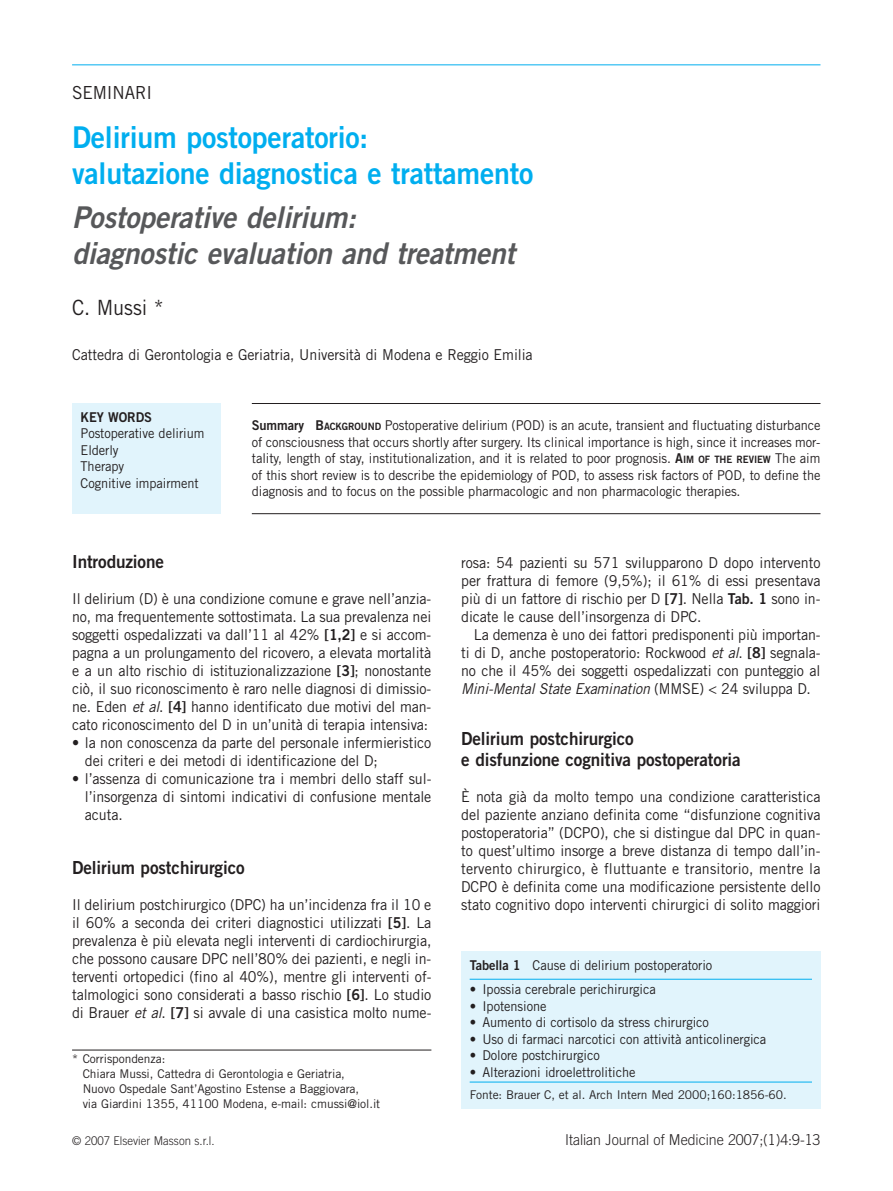
<style>
.page{position:relative;width:893px;height:1191px;background:#fff}
.page>*{position:absolute;margin:0;border:0;box-sizing:border-box;transform-origin:0 0}
.t1{font:30px/36px "Trade Gothic Bold Two";letter-spacing:-.005em;color:#00aeef;scale:.95 1}
.t2{font:italic 30px/36px "Trade Gothic Bold Two";color:#57585a;scale:.95 1}
.t3{font:21px "Trade Gothic";letter-spacing:-.005em;color:#231f20;scale:.95 1}
.t4{font:18px/21px "Trade Gothic Bold Two";letter-spacing:-.005em;color:#231f20;scale:.95 1}
.t5{font:18px "Trade Gothic";letter-spacing:-.005em;color:#231f20;scale:.95 1}
.t6{font:15px/18px "Trade Gothic";letter-spacing:-.005em;color:#231f20;text-align:justify;scale:.95 1}
.t7{font:300 15px "Trade Gothic";letter-spacing:-.005em;color:#231f20;scale:.95 1}
.t8{font:13.5px/16.5px "Trade Gothic";letter-spacing:-.005em;color:#231f20;text-align:justify;scale:.95 1}
.t9{font:13.5px "Trade Gothic Bold Two";letter-spacing:-.005em;color:#231f20;scale:.95 1}
.t10{font:12px/15px "Trade Gothic";letter-spacing:-.005em;color:#231f20}
.t11{font:300 12px "Trade Gothic";color:#231f20;scale:.95 1}
.s1{font-family:"Trade Gothic Bold Two"}
.s2{font-family:"Trade Gothic Bold Two";font-size:10.2px}
.s3{font-style:italic}
</style>
<div class="page">
<hr style="left:72px;top:64px;width:748px;height:1px;background:#00aeef">
<hr style="left:72px;top:1049px;width:359px;height:1px;background:#231f20">
<div style="left:72px;top:403px;width:149px;height:111px;background:#e1f4fc"></div>
<hr style="left:252px;top:403px;width:568px;height:1px;background:#231f20">
<hr style="left:252px;top:513px;width:568px;height:1px;background:#231f20">
<div style="left:461px;top:951px;width:359px;height:157px;background:#e1f4fc"></div>
<hr style="left:470px;top:1081px;width:342px;height:1px;background:#00aeef">
<hr style="left:470px;top:978px;width:342px;height:1px;background:#00aeef">
<p class="t5" style="left:72px;top:86px;width:86px">SEMINARI</p>
<h1 class="t1" style="left:72px;top:122px;width:487px">Delirium postoperatorio:<br>valutazione diagnostica e trattamento</h1>
<h1 class="t2" style="left:72px;top:202px;width:474px">Postoperative delirium:<br>diagnostic evaluation and treatment</h1>
<h2 class="t3" style="left:72px;top:300px;width:98px">C. Mussi *</h2>
<p class="t6" style="left:72px;top:347px;width:486px">Cattedra di Gerontologia e Geriatria, Università di Modena e Reggio Emilia</p>
<p class="t9" style="left:81px;top:412px;width:77px">KEY WORDS</p>
<p class="t8" style="left:81px;top:426px;width:132px;text-align:left">Postoperative delirium<br>Elderly<br>Therapy<br>Cognitive impairment</p>
<p class="t8" style="left:252px;top:418px;width:600px"><span class="s1">Summary B</span><span class="s2">ACKGROUND</span> Postoperative delirium (POD) is an acute, transient and fluctuating disturbance of consciousness that occurs shortly after surgery. Its clinical importance is high, since it increases mor&shy;tality, length of stay, institutionalization, and it is related to poor prognosis. <span class="s1">A</span><span class="s2">IM OF THE REVIEW</span> The aim of this short review is to describe the epidemiology of POD, to assess risk factors of POD, to define the diagnosis and to focus on the possible pharmacologic and non pharmacologic therapies.</p>
<p class="t4" style="left:72px;top:553px;width:98px">Introduzione</p>
<p class="t6" style="left:72px;top:591px;width:380px">Il delirium (D) è una condizione comune e grave nell’anzia&shy;no, ma frequentemente sottostimata. La sua prevalenza nei soggetti ospedalizzati va dall’11 al 42% <span class="s1">[1,2]</span> e si accom&shy;pagna a un prolungamento del ricovero, a elevata mortalità e a un alto rischio di istituzionalizzazione <span class="s1">[3]</span>; nonostante ciò, il suo riconoscimento è raro nelle diagnosi di dimissio&shy;ne. Eden <span class="s3">et al</span>. <span class="s1">[4]</span> hanno identificato due motivi del man&shy;cato riconoscimento del D in un’unità di terapia intensiva:</p>
<p class="t6" style="left:85px;top:735px;width:366px;text-indent:-13px">• la non conoscenza da parte del personale infermieristico dei criteri e dei metodi di identificazione del D;</p>
<p class="t6" style="left:85px;top:771px;width:366px;text-indent:-13px">• l’assenza di comunicazione tra i membri dello staff sul&shy;l’insorgenza di sintomi indicativi di confusione mentale acuta.</p>
<p class="t4" style="left:72px;top:859px;width:183px">Delirium postchirurgico</p>
<p class="t6" style="left:72px;top:897px;width:380px">Il delirium postchirurgico (DPC) ha un’incidenza fra il 10 e il 60% a seconda dei criteri diagnostici utilizzati <span class="s1">[5]</span>. La prevalenza è più elevata negli interventi di cardiochirurgia, che possono causare DPC nell’80% dei pazienti, e negli in&shy;terventi ortopedici (fino al 40%), mentre gli interventi of&shy;talmologici sono considerati a basso rischio <span class="s1">[6]</span>. Lo studio di Brauer <span class="s3">et al</span>. <span class="s1">[7]</span> si avvale di una casistica molto nume-</p>
<p class="t10" style="left:83px;top:1052px;width:299px;text-indent:-11px">* Corrispondenza:<br>Chiara Mussi, Cattedra di Gerontologia e Geriatria,<br>Nuovo Ospedale Sant’Agostino Estense a Baggiovara,<br>via Giardini 1355, 41100 Modena, e-mail: cmussi@iol.it</p>
<p class="t6" style="left:461px;top:555px;width:380px">rosa: 54 pazienti su 571 svilupparono D dopo intervento per frattura di femore (9,5%); il 61% di essi presentava più di un fattore di rischio per D <span class="s1">[7]</span>. Nella <span class="s1">Tab. 1</span> sono in&shy;dicate le cause dell’insorgenza di DPC.</p>
<p class="t6" style="left:461px;top:627px;width:380px;text-indent:13px">La demenza è uno dei fattori predisponenti più importan&shy;ti di D, anche postoperatorio: Rockwood <span class="s3">et al</span>. <span class="s1">[8]</span> segnala&shy;no che il 45% dei soggetti ospedalizzati con punteggio al <span class="s3">Mini-Mental State Examination</span> ( M M S E ) &lt; 2 4 sv i l u p p a D .</p>
<p class="t4" style="left:461px;top:729px;width:296px">Delirium postchirurgico<br>e disfunzione cognitiva postoperatoria</p>
<p class="t6" style="left:461px;top:789px;width:380px">È nota già da molto tempo una condizione caratteristica del paziente anziano definita come “disfunzione cognitiva postoperatoria” (DCPO), che si distingue dal DPC in quan&shy;to quest’ultimo insorge a breve distanza di tempo dall’in&shy;tervento chirurgico, è fluttuante e transitorio, mentre la DCPO è definita come una modificazione persistente dello stato cognitivo dopo interventi chirurgici di solito maggiori</p>
<p class="t8" style="left:470px;top:958px;width:257px"><span class="s1">Tabella 1</span> Cause di delirium postoperatorio</p>
<p class="t8" style="left:470px;top:982px;width:197px">• Ipossia cerebrale perichirurgica</p>
<p class="t8" style="left:470px;top:998px;width:82px">• Ipotensione</p>
<p class="t8" style="left:470px;top:1015px;width:253px">• Aumento di cortisolo da stress chirurgico</p>
<p class="t8" style="left:470px;top:1031px;width:314px">• Uso di farmaci narcotici con attività anticolinergica</p>
<p class="t8" style="left:470px;top:1048px;width:138px">• Dolore postchirurgico</p>
<p class="t8" style="left:470px;top:1064px;width:176px">• Alterazioni idroelettrolitiche</p>
<p class="t10" style="left:470px;top:1088px;width:319px">Fonte: Brauer C, et al. Arch Intern Med 2000;160:1856-60.</p>
<p class="t11" style="left:72px;top:1136px;width:152px">© 2007 Elsevier Masson s.r.l.</p>
<p class="t7" style="left:565px;top:1134px;width:270px">Italian Journal of Medicine 2007;(1)4:9-13</p>
</div>
